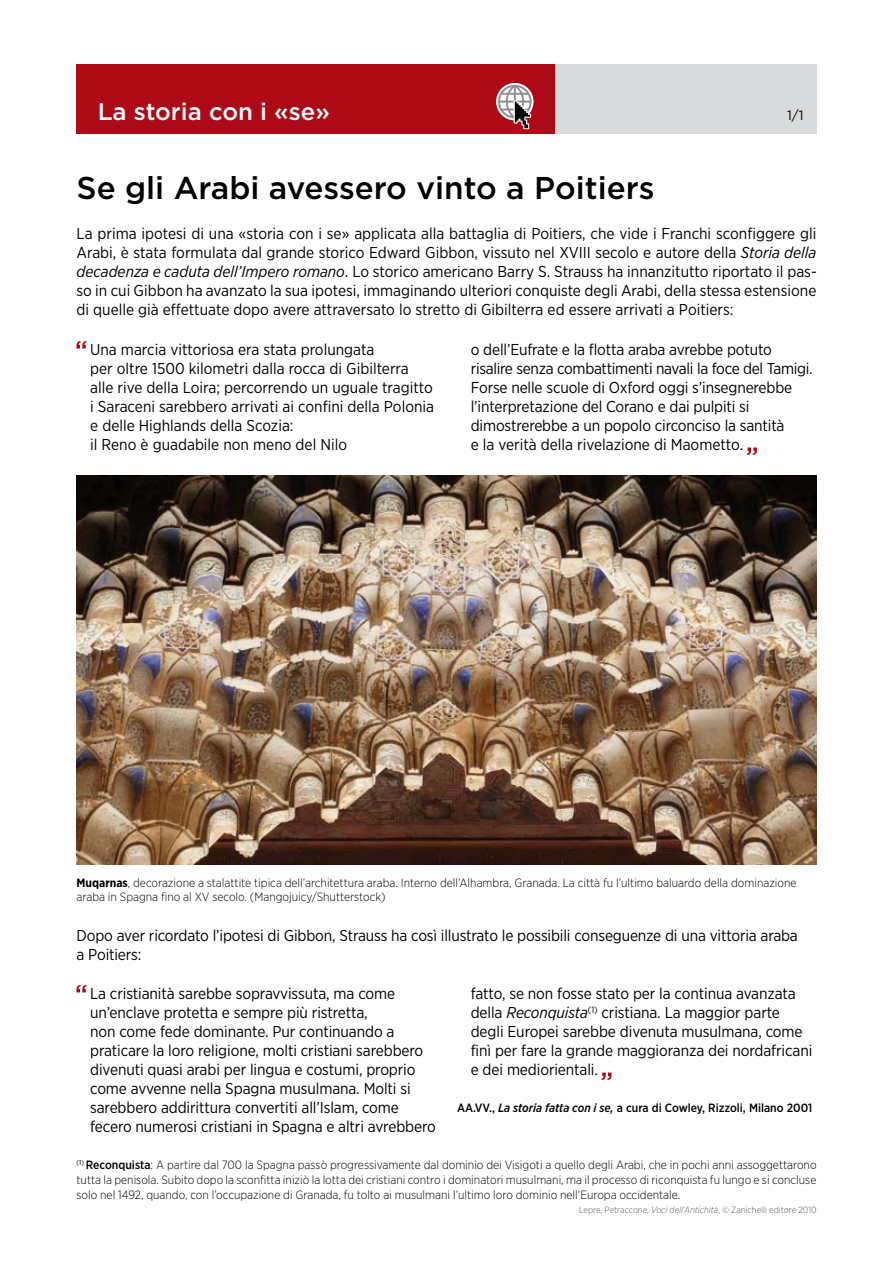
<style>
.page{position:relative;width:893px;height:1263px;background:#fff}
.page>*{position:absolute;margin:0;border:0;box-sizing:border-box;transform-origin:0 0}
.t1{font:500 31.5px "Gotham";color:#000}
.t2{font:500 24px "Gotham";color:#fff}
.t3{font:15.75px/18.9px "Gotham Narrow";letter-spacing:-.005em;color:#000}
.t4{font:13.5px "Gotham";color:#000}
.t5{font:300 12px/15px "Gotham Narrow";color:#000}
.t6{font:500 12px "Gotham Narrow";color:#000}
.t7{font:300 9px "Gotham Narrow";color:#58585a}
.s1{font-style:italic}
.s2{font-weight:700}
.s3{font-weight:500}
</style>
<div class="page">
<img style="left:77px;top:476px;width:739px;height:388px">
<svg style="left:77px;top:341px;width:10px;height:7px"></svg>
<svg style="left:747px;top:447px;width:10px;height:8px"></svg>
<svg style="left:77px;top:985px;width:10px;height:7px"></svg>
<svg style="left:601px;top:1072px;width:10px;height:8px"></svg>
<div style="left:555px;top:64px;width:261px;height:69px;background:#d9dadb"></div>
<div style="left:77px;top:64px;width:478px;height:70px;background:#ae0917"></div>
<svg style="left:496px;top:83px;width:38px;height:37px"></svg>
<div style="left:497px;top:84px;width:36px;height:35px;border:2px solid #fff;border-radius:50%"></div>
<svg style="left:498px;top:85px;width:34px;height:44px"></svg>
<h2 class="t2" style="left:98px;top:98px;width:234px">La storia con i «se»</h2>
<p class="t4" style="left:787px;top:107px;width:18px">1/1</p>
<h1 class="t1" style="left:77px;top:170px;width:579px">Se gli Arabi avessero vinto a Poitiers</h1>
<p class="t3" style="left:77px;top:224px;width:742px;text-align:justify">La prima ipotesi di una «storia con i se» applicata alla battaglia di Poitiers, che vide i Franchi sconfiggere gli Arabi, è stata formulata dal grande storico Edward Gibbon, vissuto nel XVIII secolo e autore della <span class="s1">Storia della decadenza e caduta dell’Impero romano</span>. Lo storico americano Barry S. Strauss ha innanzitutto riportato il pas&shy;so in cui Gibbon ha avanzato la sua ipotesi, immaginando ulteriori conquiste degli Arabi, della stessa estensione di quelle già effettuate dopo avere attraversato lo stretto di Gibilterra ed essere arrivati a Poitiers:</p>
<p class="t3" style="left:90px;top:340px;width:345px">Una marcia vittoriosa era stata prolungata<br>per oltre 1500 kilometri dalla rocca di Gibilterra alle rive della Loira; percorrendo un uguale tragitto i Saraceni sarebbero arrivati ai confini della Polonia e delle Highlands della Scozia:<br>il Reno è guadabile non meno del Nilo</p>
<p class="t3" style="left:471px;top:340px;width:343px">o dell’Eufrate e la flotta araba avrebbe potuto risalire senza combattimenti navali la foce del Tamigi.<br>Forse nelle scuole di Oxford oggi s’insegnerebbe l’interpretazione del Corano e dai pulpiti si dimostrerebbe a un popolo circonciso la santità<br>e la verità della rivelazione di Maometto.</p>
<p class="t5" style="left:77px;top:875px;width:722px;line-height:14.2px"><span class="s2">Muqarnas</span>, decorazione a stalattite tipica dell’architettura araba. Interno dell’Alhambra, Granada. La città fu l’ultimo baluardo della dominazione araba in Spagna fino al XV secolo. (Mangojuicy/Shutterstock)</p>
<p class="t3" style="left:77px;top:925px;width:723px">Dopo aver ricordato l’ipotesi di Gibbon, Strauss ha così illustrato le possibili conseguenze di una vittoria araba a Poitiers:</p>
<p class="t3" style="left:90px;top:984px;width:347px">La cristianità sarebbe sopravvissuta, ma come un’enclave protetta e sempre più ristretta,<br>non come fede dominante. Pur continuando a praticare la loro religione, molti cristiani sarebbero divenuti quasi arabi per lingua e costumi, proprio come avvenne nella Spagna musulmana. Molti si sarebbero addirittura convertiti all’Islam, come fecero numerosi cristiani in Spagna e altri avrebbero</p>
<p class="t3" style="left:471px;top:984px;width:343px">fatto, se non fosse stato per la continua avanzata della <span class="s1">Reconquista</span><sup>(1)</sup> cristiana. La maggior parte degli Europei sarebbe divenuta musulmana, come finì per fare la grande maggioranza dei nordafricani e dei mediorientali.</p>
<p class="t6" style="left:457px;top:1101px;width:357px">AA.VV., <span class="s1">La storia fatta con i se,</span> a cura di Cowley, Rizzoli, Milano 2001</p>
<p class="t5" style="left:77px;top:1158px;width:741px;text-align:justify"><sup>(1)</sup> <span class="s3">Reconquista</span>: A partire dal 700 la Spagna passò progressivamente dal dominio dei Visigoti a quello degli Arabi, che in pochi anni assoggettarono tutta la penisola. Subito dopo la sconfitta iniziò la lotta dei cristiani contro i dominatori musulmani, ma il processo di riconquista fu lungo e si concluse solo nel 1492, quando, con l’occupazione di Granada, fu tolto ai musulmani l’ultimo loro dominio nell’Europa occidentale.</p>
<p class="t7" style="left:579px;top:1204px;width:239px">Lepre, Petraccone, <span class="s1">Voci dell’Antichità</span>, © Zanichelli editore 2010</p>
</div>
